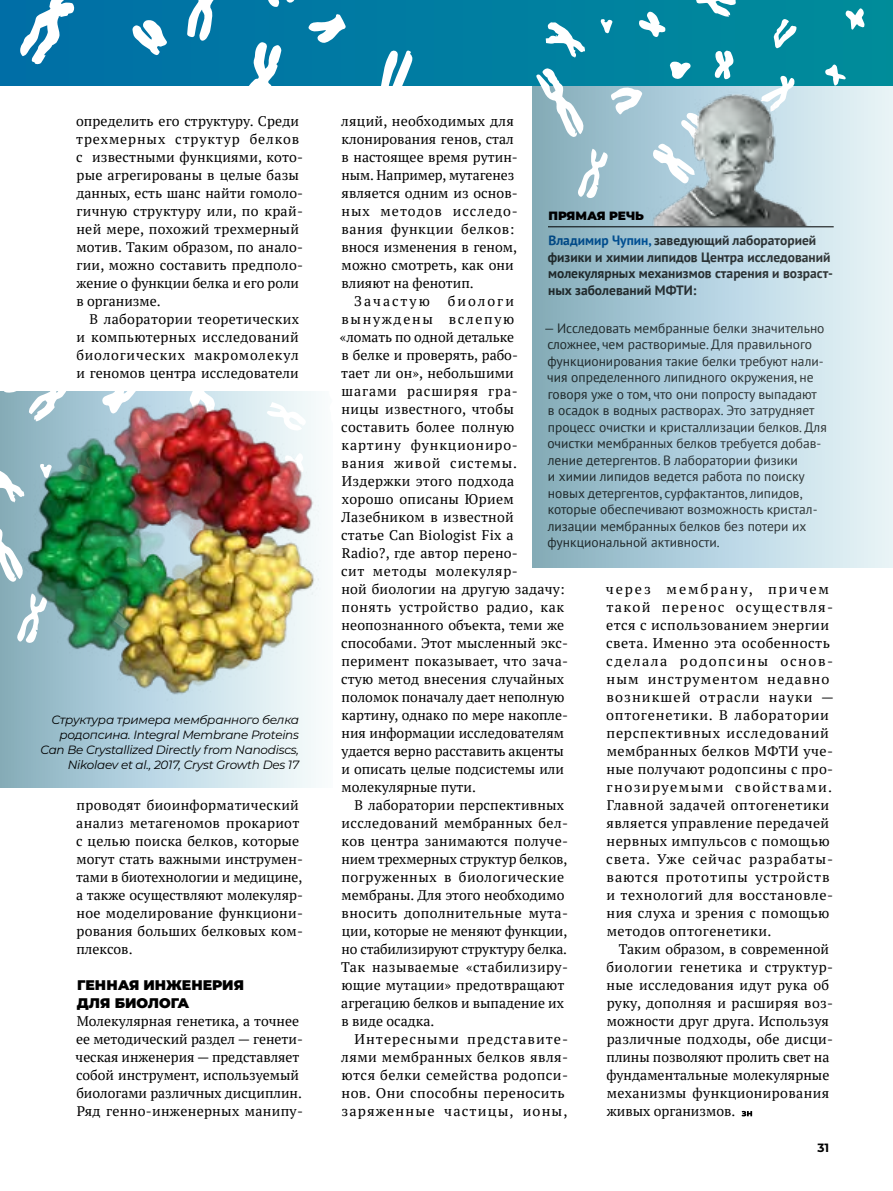
<style>
.page{position:relative;width:893px;height:1191px;background:#fff}
.page>*{position:absolute;margin:0;border:0;box-sizing:border-box;transform-origin:0 0}
.t1{font:13.95px/18px "PT Serif";letter-spacing:.02em;color:#000}
.t2{font:13.95px/18px "PT Serif";color:#000}
.t3{font:900 13.95px/18px "Montserrat";color:#000}
.t4{font:13.95px "PT Serif";letter-spacing:-.005em;color:#000}
.t5{font:13.95px "PT Serif";letter-spacing:.04em;color:#000}
.t6{font:13.95px "PT Serif";letter-spacing:.07em;color:#000}
.t7{font:13.95px "PT Serif";letter-spacing:.14em;color:#000}
.t8{font:13.5px/16.5px "PT Sans";color:#3c3c3b}
.t9{font:700 13.5px/16.5px "PT Sans";color:#3c3c3b}
.t10{font:italic 12px/15px "Montserrat";letter-spacing:-.02em;color:#000;text-align:right}
.t11{font:900 12px "Montserrat";color:#000}
.t12{font:700 12px "Montserrat";color:#000}
.s1{color:#0069b4}
</style>
<div class="page">
<div style="left:533px;top:79px;width:360px;height:489px;background:linear-gradient(to right,#84adbe,#e9f7fd)"></div>
<div style="left:0;top:392px;width:332px;height:396px;background:linear-gradient(to right,#85b0c1,#f9ffff)"></div>
<div style="left:0;top:0;width:893px;height:85px;background:#007ea1"></div>
<svg style="left:0;top:0;width:414px;height:86px"></svg>
<svg style="left:528px;top:0;width:365px;height:199px"></svg>
<svg style="left:0;top:391px;width:11px;height:252px;fill:#87adb8"></svg>
<svg style="left:741px;top:1110px;width:11px;height:6px"></svg>
<img style="left:11px;top:391px;width:321px;height:315px">
<hr style="left:548px;top:226px;width:286px;height:1px;background:#000">
<img style="left:623px;top:89px;width:189px;height:137px">
<p class="t1" style="left:76px;top:112px;width:229px">определить его структуру. Среди трехмерных структур белков с известными функциями, кото&shy;рые агрегированы в целые базы данных, есть шанс найти гомоло&shy;гичную структуру или, по край&shy;ней мере, похожий трехмерный мотив. Таким образом, по анало&shy;гии, можно составить предполо&shy;жение о функции белка и его роли в организме.</p>
<p class="t1" style="left:76px;top:310px;width:224px;text-align:justify;text-indent:13px">В лаборатории теоретических и компьютерных исследований биологических макромолекул и геномов центра исследователи</p>
<p class="t10" style="left:41px;top:712px;width:260px">Структура тримера мембранного белка родопсина. Integral Membrane Proteins Can Be Crystallized Directly from Nanodiscs, Nikolaev et al., 2017, Cryst Growth Des 17</p>
<p class="t1" style="left:76px;top:796px;width:229px">проводят биоинформатический анализ метагеномов прокариот с целью поиска белков, которые могут стать важными инструмен&shy;тами в биотехнологии и медицине, а также осуществляют молекуляр&shy;ное моделирование функциони&shy;рования больших белковых ком&shy;плексов.</p>
<p class="t3" style="left:77px;top:975px;width:169px">ГЕННАЯ ИНЖЕНЕРИЯ<br>ДЛЯ БИОЛОГА</p>
<p class="t2" style="left:76px;top:1012px;width:229px">Молекулярная генетика, а точнее ее методический раздел — генети&shy;ческая инженерия — представляет собой инструмент, используемый биологами различных дисциплин.<br>Ряд генно-инженерных манипу-</p>
<p class="t1" style="left:341px;top:112px;width:174px">ляций, необходимых для</p>
<p class="t2" style="left:341px;top:130px;width:174px">клонирования генов, стал</p>
<p class="t2" style="left:341px;top:148px;width:178px">в настоящее время рутин-</p>
<p class="t4" style="left:341px;top:166px;width:174px">ным. Например, мутагенез</p>
<p class="t1" style="left:341px;top:184px;width:178px">является одним из основ-</p>
<p class="t6" style="left:341px;top:202px;width:178px">ных методов исследо-</p>
<p class="t5" style="left:341px;top:220px;width:174px">вания функции белков:</p>
<p class="t1" style="left:341px;top:238px;width:177px">внося изменения в геном,</p>
<p class="t1" style="left:342px;top:256px;width:174px">можно смотреть, как они</p>
<p class="t2" style="left:341px;top:274px;width:134px">влияют на фенотип.</p>
<p class="t7" style="left:354px;top:292px;width:77px">Зачастую</p>
<p class="t11" style="left:548px;top:207px;width:97px">ПРЯМАЯ РЕЧЬ</p>
<p class="t9" style="left:548px;top:232px;width:286px"><span class="s1">Владимир Чупин,</span> заведующий лабораторией физики и химии липидов Центра исследований молекулярных механизмов старения и возраст&shy;ных заболеваний МФТИ:</p>
<p class="t8" style="left:543px;top:320px;width:285px">— Исследовать мембранные белки значительно сложнее, чем растворимые. Для правильного функционирования такие белки требуют нали&shy;чия определенного липидного окружения, не говоря уже о том, что они попросту выпадают<br>в осадок в водных растворах. Это затрудняет процесс очистки и кристаллизации белков. Для очистки мембранных белков требуется добав&shy;ление детергентов. В лаборатории физики<br>и химии липидов ведется работа по поиску новых детергентов, сурфактантов, липидов, которые обеспечивают возможность кристал&shy;лизации мембранных белков без потери их функциональной активности.</p>
<p class="t1" style="left:340px;top:292px;width:230px;text-indent:108px">биологи вынуждены вслепую «ломать по одной детальке<br>в белке и проверять, рабо-<br>тает ли он», небольшими шагами расширяя гра-<br>ницы известного, чтобы составить более полную картину функциониро-<br>вания живой системы.<br>Издержки этого подхода<br>хорошо описаны Юрием<br>Лазебником в известной<br>статье Can Biologist Fix a<br>Radio?, где автор перено-<br>сит методы молекуляр-<br>ной биологии на другую задачу: понять устройство радио, как неопознанного объекта, теми же способами. Этот мысленный экс&shy;перимент показывает, что зача&shy;стую метод внесения случайных поломок поначалу дает неполную картину, однако по мере накопле&shy;ния информации исследователям удается верно расставить акценты и описать целые подсистемы или молекулярные пути.</p>
<p class="t1" style="left:341px;top:796px;width:229px;text-indent:14px">В лаборатории перспективных исследований мембранных бел&shy;ков центра занимаются получе&shy;нием трехмерных структур белков, погруженных в биологические мембраны. Для этого необходимо вносить дополнительные мута&shy;ции, которые не меняют функции, но стабилизируют структуру белка.<br>Так называемые «стабилизиру&shy;ющие мутации» предотвращают агрегацию белков и выпадение их в виде осадка.</p>
<p class="t1" style="left:341px;top:1030px;width:228px;text-indent:13px">Интересными представите&shy;лями мембранных белков явля&shy;ются белки семейства родопси&shy;нов. Они способны переносить заряженные частицы, ионы,</p>
<p class="t1" style="left:606px;top:580px;width:230px">через мембрану, причем такой перенос осуществля&shy;ется с использованием энергии света. Именно эта особенность сделала родопсины основ&shy;ным инструментом недавно возникшей отрасли науки — оптогенетики. В лаборатории перспективных исследований мембранных белков МФТИ уче&shy;ные получают родопсины с про&shy;гнозируемыми свойствами.<br>Главной задачей оптогенетики является управление передачей нервных импульсов с помощью света. Уже сейчас разрабаты&shy;ваются прототипы устройств и технологий для восстановле&shy;ния слуха и зрения с помощью методов оптогенетики.</p>
<p class="t1" style="left:606px;top:940px;width:228px;text-indent:12px">Таким образом, в современной биологии генетика и структур&shy;ные исследования идут рука об руку, дополняя и расширяя воз&shy;можности друг друга. Используя различные подходы, обе дисци&shy;плины позволяют пролить свет на фундаментальные молекулярные механизмы функционирования живых организмов.</p>
<p class="t12" style="left:817px;top:1139px;width:13px">31</p>
</div>
